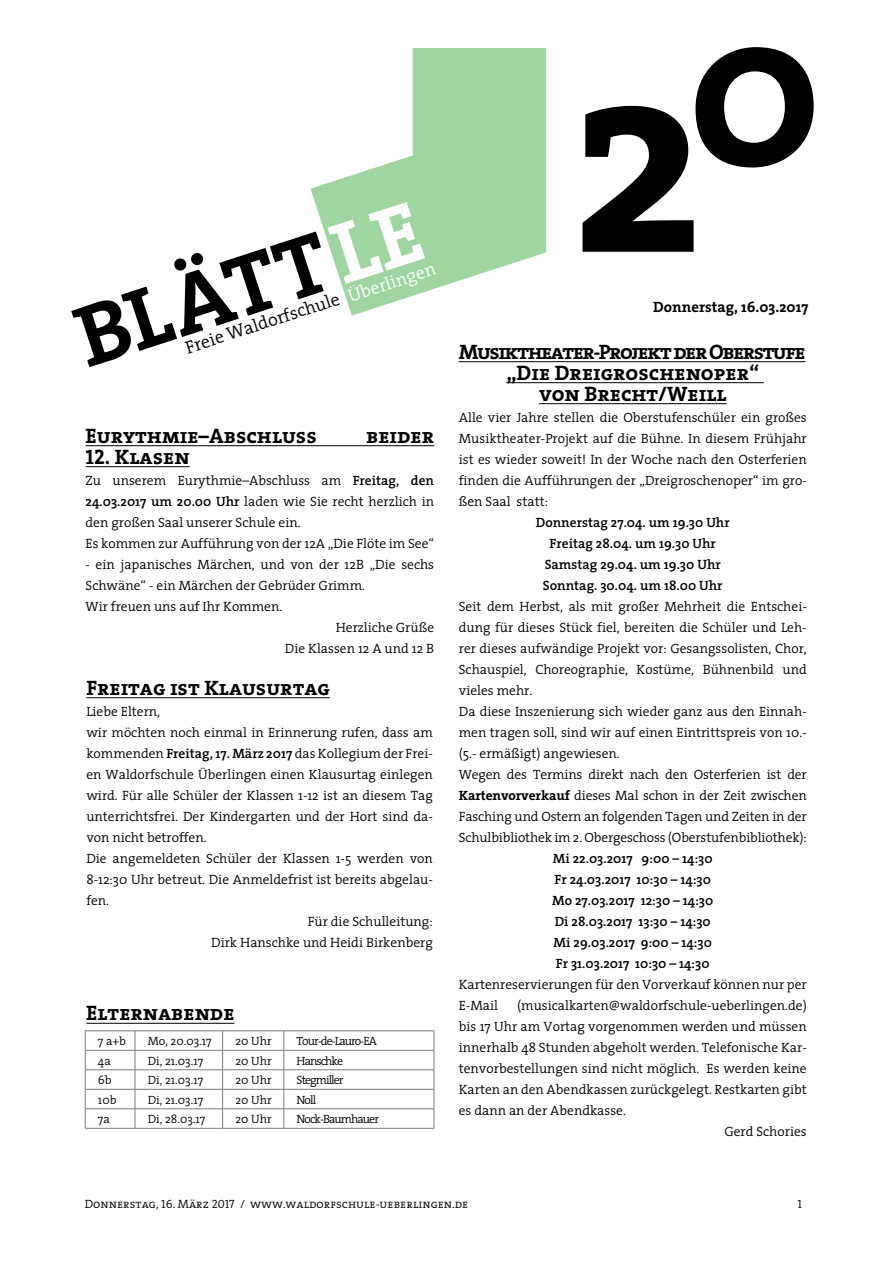
<style>
.page{position:relative;width:893px;height:1263px;background:#fff}
.page>*{position:absolute;margin:0;border:0;box-sizing:border-box;transform-origin:0 0}
.t1{font:700 279px "The Serif";color:#000}
.t2{font:700 225px "The Serif";color:#000}
.t3{font:700 87.45px "The Serif";color:#000}
.t4{font:21px/21px "The Serif Bold Caps";color:#000;text-align:center}
.t5{font:300 18px "The Serif";color:#000}
.t6{font:700 15px "The Serif";color:#000}
.t7{font:300 13.5px/21px "The Serif";color:#000}
.t8{font:600 13.5px/21px "The Serif";color:#000;text-align:center}
.t9{font:300 12px "The Serif";color:#000}
.t10{font:12px "The Serif Semi Light Caps";color:#000}
.t11{font:300 12px "The Serif";letter-spacing:-.08em;color:#000}
.s1{color:#fff}
.s2{font-weight:600}
.s3{font-weight:700}
</style>
<div class="page">
<svg style="left:311px;top:48px;width:235px;height:268px;fill:#9ed5a1"></svg>
<hr style="left:85px;top:1030px;width:50px;height:1px;background:#7c7b7b">
<hr style="left:135px;top:1030px;width:88px;height:1px;background:#7c7b7b">
<hr style="left:223px;top:1030px;width:61px;height:1px;background:#7c7b7b">
<hr style="left:284px;top:1030px;width:150px;height:1px;background:#7c7b7b">
<hr style="left:85px;top:1050px;width:50px;height:1px;background:#7c7b7b">
<hr style="left:135px;top:1050px;width:88px;height:1px;background:#7c7b7b">
<hr style="left:223px;top:1050px;width:61px;height:1px;background:#7c7b7b">
<hr style="left:284px;top:1050px;width:150px;height:1px;background:#7c7b7b">
<hr style="left:85px;top:1069px;width:50px;height:1px;background:#7c7b7b">
<hr style="left:135px;top:1069px;width:88px;height:1px;background:#7c7b7b">
<hr style="left:223px;top:1069px;width:61px;height:1px;background:#7c7b7b">
<hr style="left:284px;top:1069px;width:150px;height:1px;background:#7c7b7b">
<hr style="left:85px;top:1089px;width:50px;height:1px;background:#7c7b7b">
<hr style="left:135px;top:1089px;width:88px;height:1px;background:#7c7b7b">
<hr style="left:223px;top:1089px;width:61px;height:1px;background:#7c7b7b">
<hr style="left:284px;top:1089px;width:150px;height:1px;background:#7c7b7b">
<hr style="left:85px;top:1108px;width:50px;height:1px;background:#7c7b7b">
<svg style="left:85px;top:1031px;width:1px;height:97px"></svg>
<hr style="left:135px;top:1108px;width:88px;height:1px;background:#7c7b7b">
<svg style="left:135px;top:1031px;width:1px;height:97px"></svg>
<hr style="left:223px;top:1108px;width:61px;height:1px;background:#7c7b7b">
<svg style="left:222px;top:1031px;width:1px;height:97px"></svg>
<hr style="left:284px;top:1108px;width:150px;height:1px;background:#7c7b7b">
<svg style="left:284px;top:1031px;width:1px;height:97px"></svg>
<hr style="left:85px;top:1128px;width:50px;height:1px;background:#7c7b7b">
<hr style="left:135px;top:1128px;width:88px;height:1px;background:#7c7b7b">
<hr style="left:223px;top:1128px;width:61px;height:1px;background:#7c7b7b">
<hr style="left:284px;top:1128px;width:150px;height:1px;background:#7c7b7b">
<svg style="left:434px;top:1031px;width:1px;height:97px"></svg>
<hr style="left:86px;top:1023px;width:148px;height:1px;background:#000">
<hr style="left:459px;top:361px;width:347px;height:1px;background:#000">
<hr style="left:506px;top:382px;width:258px;height:1px;background:#000">
<hr style="left:539px;top:403px;width:188px;height:1px;background:#000">
<hr style="left:86px;top:697px;width:244px;height:1px;background:#000">
<hr style="left:86px;top:445px;width:348px;height:1px;background:#000">
<hr style="left:86px;top:466px;width:104px;height:1px;background:#000">
<h3 class="t3" style="left:56px;top:270px;width:361px;rotate:-18deg">BLÄTT<span class="s1">LE</span></h3>
<h3 class="t5" style="left:181px;top:334px;width:263px;rotate:-18deg">Freie Waldorfschule <span class="s1">Überlingen</span></h3>
<h3 class="t4" style="left:86px;top:424px;width:233px">Eurythmie–Abschluss</h3>
<h3 class="t4" style="left:366px;top:424px;width:70px">beider</h3>
<h3 class="t4" style="left:86px;top:445px;width:106px">12. Klasen</h3>
<p class="t7" style="left:86px;top:469px;width:350px">Zu unserem Eurythmie–Abschluss am <span class="s2">Freitag, den 24.03.2017 um 20.00 Uhr</span> laden wie Sie recht herzlich in den großen Saal unserer Schule ein.<br>Es kommen zur Aufführung von der 12A „Die Flöte im See“</p>
<p class="t7" style="left:86px;top:553px;width:350px">- ein japanisches Märchen, und von der 12B „Die sechs</p>
<p class="t7" style="left:86px;top:574px;width:281px">Schwäne“ - ein Märchen der Gebrüder Grimm.</p>
<p class="t7" style="left:86px;top:595px;width:198px">Wir freuen uns auf Ihr Kommen.</p>
<p class="t7" style="left:336px;top:616px;width:100px">Herzliche Grüße</p>
<p class="t7" style="left:285px;top:637px;width:151px">Die Klassen 12 A und 12 B</p>
<h3 class="t4" style="left:86px;top:676px;width:245px">Freitag ist Klausurtag</h3>
<p class="t7" style="left:86px;top:700px;width:75px">Liebe Eltern,</p>
<p class="t7" style="left:86px;top:721px;width:348px">wir möchten noch einmal in Erinnerung rufen, dass am</p>
<p class="t7" style="left:86px;top:742px;width:348px">kommenden <span class="s2">Freitag, 17. März 2017</span> das Kollegium der Frei-</p>
<p class="t7" style="left:86px;top:763px;width:348px">en Waldorfschule Überlingen einen Klausurtag einlegen</p>
<p class="t7" style="left:86px;top:784px;width:348px">wird. Für alle Schüler der Klassen 1-12 ist an diesem Tag</p>
<p class="t7" style="left:86px;top:805px;width:348px">unterrichtsfrei. Der Kindergarten und der Hort sind da-</p>
<p class="t7" style="left:86px;top:826px;width:122px">von nicht betroffen.</p>
<p class="t7" style="left:86px;top:847px;width:348px">Die angemeldeten Schüler der Klassen 1-5 werden von</p>
<p class="t7" style="left:86px;top:868px;width:348px">8-12:30 Uhr betreut. Die Anmeldefrist ist bereits abgelau-</p>
<p class="t7" style="left:86px;top:889px;width:24px">fen.</p>
<p class="t7" style="left:308px;top:910px;width:127px">Für die Schulleitung:</p>
<p class="t7" style="left:211px;top:931px;width:223px">Dirk Hanschke und Heidi Birkenberg</p>
<h3 class="t4" style="left:86px;top:1002px;width:150px">Elternabende</h3>
<p class="t9" style="left:98px;top:1031px;width:30px">7 a+b</p>
<p class="t9" style="left:148px;top:1031px;width:66px">Mo, 20.03.17</p>
<p class="t9" style="left:235px;top:1031px;width:38px">20 Uhr</p>
<p class="t11" style="left:297px;top:1031px;width:82px">Tour-de-Lauro-EA</p>
<p class="t9" style="left:98px;top:1051px;width:14px">4a</p>
<p class="t9" style="left:148px;top:1051px;width:57px">Di, 21.03.17</p>
<p class="t9" style="left:235px;top:1051px;width:38px">20 Uhr</p>
<p class="t11" style="left:297px;top:1051px;width:48px">Hanschke</p>
<p class="t9" style="left:98px;top:1070px;width:15px">6b</p>
<p class="t9" style="left:148px;top:1070px;width:57px">Di, 21.03.17</p>
<p class="t9" style="left:235px;top:1070px;width:38px">20 Uhr</p>
<p class="t11" style="left:297px;top:1070px;width:48px">Stegmiller</p>
<p class="t9" style="left:98px;top:1090px;width:20px">10b</p>
<p class="t9" style="left:148px;top:1090px;width:57px">Di, 21.03.17</p>
<p class="t9" style="left:235px;top:1090px;width:38px">20 Uhr</p>
<p class="t9" style="left:297px;top:1090px;width:21px">Noll</p>
<p class="t9" style="left:98px;top:1109px;width:13px">7a</p>
<p class="t9" style="left:148px;top:1109px;width:59px">Di, 28.03.17</p>
<p class="t9" style="left:235px;top:1109px;width:38px">20 Uhr</p>
<p class="t11" style="left:297px;top:1109px;width:84px">Nock-Baumhauer</p>
<h2 class="t2" style="left:686px;top:-100px;width:138px">0</h2>
<h1 class="t1" style="left:571px;top:-76px;width:136px">2</h1>
<p class="t6" style="left:653px;top:295px;width:157px">Donnerstag, 16.03.2017</p>
<h3 class="t4" style="left:459px;top:340px;width:348px">Musiktheater-Projekt der Oberstufe „Die Dreigroschenoper“<br>von Brecht/Weill</h3>
<p class="t7" style="left:459px;top:406px;width:349px;text-align:justify">Alle vier Jahre stellen die Oberstufenschüler ein großes Musiktheater-Projekt auf die Bühne. In diesem Frühjahr ist es wieder soweit! In der Woche nach den Osterferien finden die Aufführungen der „Dreigroschenoper“ im gro&shy;ßen Saal statt:</p>
<p class="t8" style="left:536px;top:511px;width:195px">Donnerstag 27.04. um 19.30 Uhr<br>Freitag 28.04. um 19.30 Uhr<br>Samstag 29.04. um 19.30 Uhr<br>Sonntag. 30.04. um 18.00 Uhr</p>
<p class="t7" style="left:459px;top:595px;width:349px">Seit dem Herbst, als mit großer Mehrheit die Entschei&shy;dung für dieses Stück fiel, bereiten die Schüler und Leh&shy;rer dieses aufwändige Projekt vor: Gesangssolisten, Chor, Schauspiel, Choreographie, Kostüme, Bühnenbild und vieles mehr.<br>Da diese Inszenierung sich wieder ganz aus den Einnah&shy;men tragen soll, sind wir auf einen Eintrittspreis von 10.- (5.- ermäßigt) angewiesen.<br>Wegen des Termins direkt nach den Osterferien ist der <span class="s3">Kartenvorverkauf</span> dieses Mal schon in der Zeit zwischen Fasching und Ostern an folgenden Tagen und Zeiten in der Schulbibliothek im 2. Obergeschoss (Oberstufenbibliothek):</p>
<p class="t8" style="left:552px;top:847px;width:163px;text-align:left">Mi 22.03.2017 9:00 – 14:30<br>Fr 24.03.2017 10:30 – 14:30<br>Mo 27.03.2017 12:30 – 14:30<br>Di 28.03.2017 13:30 – 14:30<br>Mi 29.03.2017 9:00 – 14:30<br>Fr 31.03.2017 10:30 – 14:30</p>
<p class="t7" style="left:459px;top:973px;width:349px">Kartenreservierungen für den Vorverkauf können nur per<br>E-Mail</p>
<p class="t7" style="left:517px;top:994px;width:291px">(musicalkarten@waldorfschule-ueberlingen.de)</p>
<p class="t7" style="left:459px;top:1015px;width:349px">bis 17 Uhr am Vortag vorgenommen werden und müssen</p>
<p class="t7" style="left:459px;top:1036px;width:349px">innerhalb 48 Stunden abgeholt werden. Telefonische Kar-</p>
<p class="t7" style="left:459px;top:1057px;width:349px">tenvorbestellungen sind nicht möglich. Es werden keine</p>
<p class="t7" style="left:459px;top:1078px;width:349px">Karten an den Abendkassen zurückgelegt. Restkarten gibt</p>
<p class="t7" style="left:459px;top:1099px;width:169px">es dann an der Abendkasse.</p>
<p class="t7" style="left:724px;top:1120px;width:84px">Gerd Schories</p>
<p class="t10" style="left:85px;top:1194px;width:385px">Donnerstag, 16. März 2017 / www.waldorfschule-ueberlingen.de</p>
<p class="t10" style="left:797px;top:1194px;width:6px">1</p>
</div>
